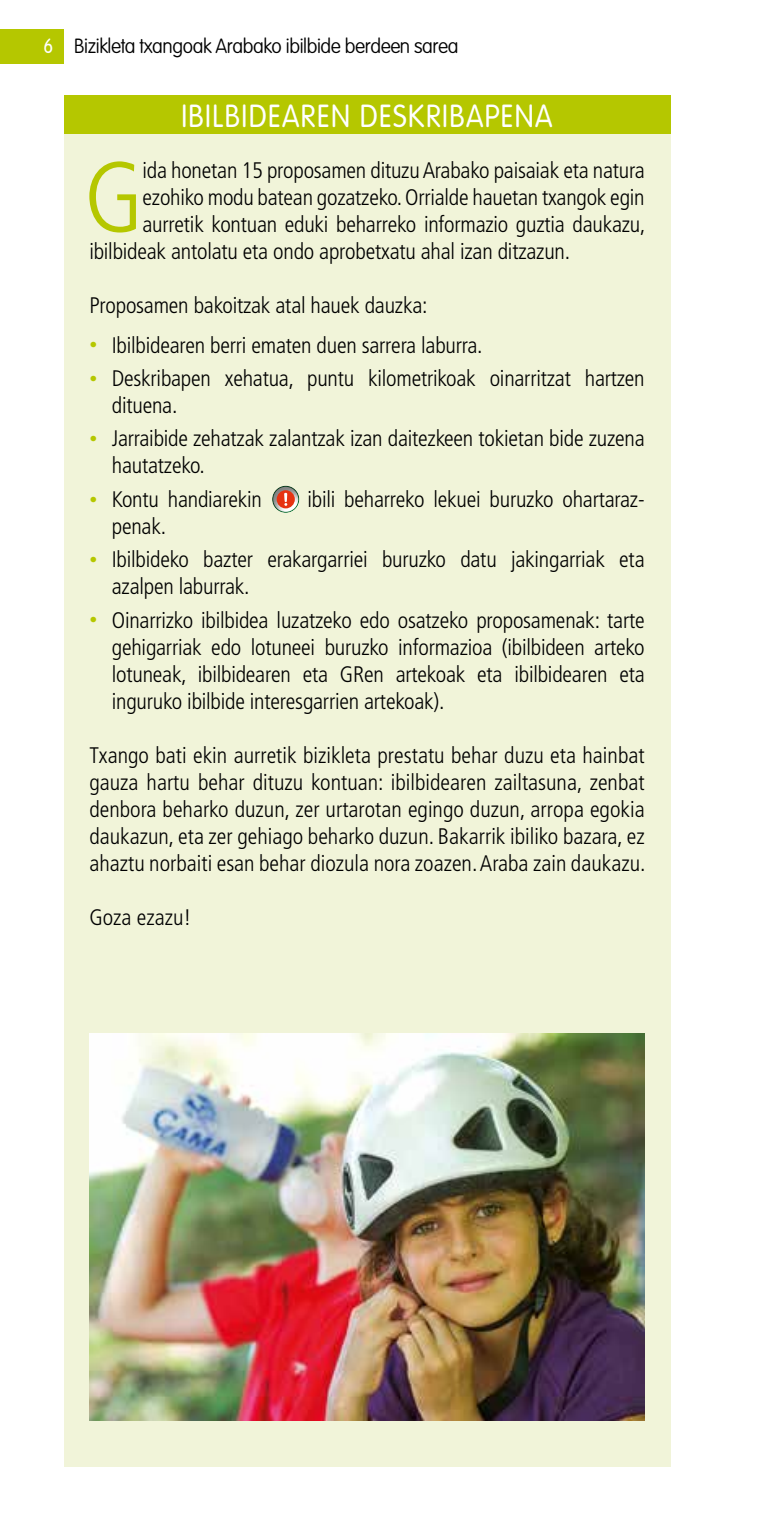
<style>
.page{position:relative;width:766px;height:1531px;background:#fff}
.page>*{position:absolute;margin:0;border:0;box-sizing:border-box;transform-origin:0 0}
.t1{font:300 condensed 99.9px "Frutiger";color:#b5c700}
.t2{font:300 31.5px "VAG Rounded";letter-spacing:.05em;color:#fff;scale:.9 1}
.t3{font:300 condensed 22.5px/27px "Frutiger";letter-spacing:-.01em;color:#000}
.t4{font:100 20.25px "VAG Rounded";letter-spacing:-.02em;color:#000;scale:.95 1}
.s1{font-weight:300;color:#fff}
.s2{font-size:15.75px;color:#b5c700}
</style>
<div class="page">
<div style="left:0;top:29px;width:64px;height:35px;background:#b5c700"></div>
<div style="left:64px;top:108px;width:606px;height:1359px;background:#f1f4d9"></div>
<img style="left:90px;top:1033px;width:554px;height:387px">
<div style="left:64px;top:96px;width:606px;height:38px;background:#b5c700"></div>
<div style="left:270px;top:483px;width:32px;height:31px;background:#000;opacity:.5"></div>
<div style="left:276px;top:490px;width:19px;height:18px;background:#e63312;border-radius:50%"></div>
<svg style="left:284px;top:493px;width:3px;height:13px"></svg>
<p class="t4" style="left:43px;top:35px;width:438px"><span class="s1">6</span> Bizikleta txangoak Arabako ibilbide berdeen sarea</p>
<h2 class="t2" style="left:181px;top:98px;width:414px">IBILBIDEAREN DESKRIBAPENA</h2>
<h1 class="t1" style="left:84px;top:141px;width:61px">G</h1>
<p class="t3" style="left:142px;top:157px;width:503px">ida honetan 15 proposamen dituzu Arabako paisaiak eta natura</p>
<p class="t3" style="left:142px;top:184px;width:503px">ezohiko modu batean gozatzeko. Orrialde hauetan txangok egin</p>
<p class="t3" style="left:142px;top:211px;width:504px">aurretik kontuan eduki beharreko informazio guztia daukazu,</p>
<p class="t3" style="left:89px;top:238px;width:482px">ibilbideak antolatu eta ondo aprobetxatu ahal izan ditzazun.</p>
<p class="t3" style="left:89px;top:292px;width:339px">Proposamen bakoitzak atal hauek dauzka:</p>
<p class="t3" style="left:89px;top:332px;width:394px"><span class="s2">•</span> Ibilbidearen berri ematen duen sarrera laburra.</p>
<p class="t3" style="left:112px;top:365px;width:534px;text-indent:-22px"><span class="s2">•</span> Deskribapen xehatua, puntu kilometrikoak oinarritzat hartzen dituena.</p>
<p class="t3" style="left:112px;top:425px;width:534px;text-indent:-22px"><span class="s2">•</span> Jarraibide zehatzak zalantzak izan daitezkeen tokietan bide zuzena hautatzeko.</p>
<p class="t3" style="left:89px;top:486px;width:174px"><span class="s2">•</span> Kontu handiarekin</p>
<p class="t3" style="left:307px;top:486px;width:339px">ibili beharreko lekuei buruzko ohartaraz-</p>
<p class="t3" style="left:112px;top:513px;width:56px">penak.</p>
<p class="t3" style="left:112px;top:546px;width:534px;text-indent:-22px"><span class="s2">•</span> Ibilbideko bazter erakargarriei buruzko datu jakingarriak eta azalpen laburrak.</p>
<p class="t3" style="left:112px;top:606px;width:534px;text-align:justify;text-indent:-22px"><span class="s2">•</span> Oinarrizko ibilbidea luzatzeko edo osatzeko proposamenak: tarte gehigarriak edo lotuneei buruzko informazioa (ibilbideen arteko lotuneak, ibilbidearen eta GRen artekoak eta ibilbidearen eta inguruko ibilbide interesgarrien artekoak).</p>
<p class="t3" style="left:89px;top:741px;width:557px;text-align:justify">Txango bati ekin aurretik bizikleta prestatu behar duzu eta hainbat gauza hartu behar dituzu kontuan: ibilbidearen zailtasuna, zenbat denbora beharko duzun, zer urtarotan egingo duzun, arropa egokia daukazun, eta zer gehiago beharko duzun. Bakarrik ibiliko bazara, ez ahaztu norbaiti esan behar diozula nora zoazen. Araba zain daukazu.</p>
<p class="t3" style="left:89px;top:903px;width:104px">Goza ezazu!</p>
</div>
